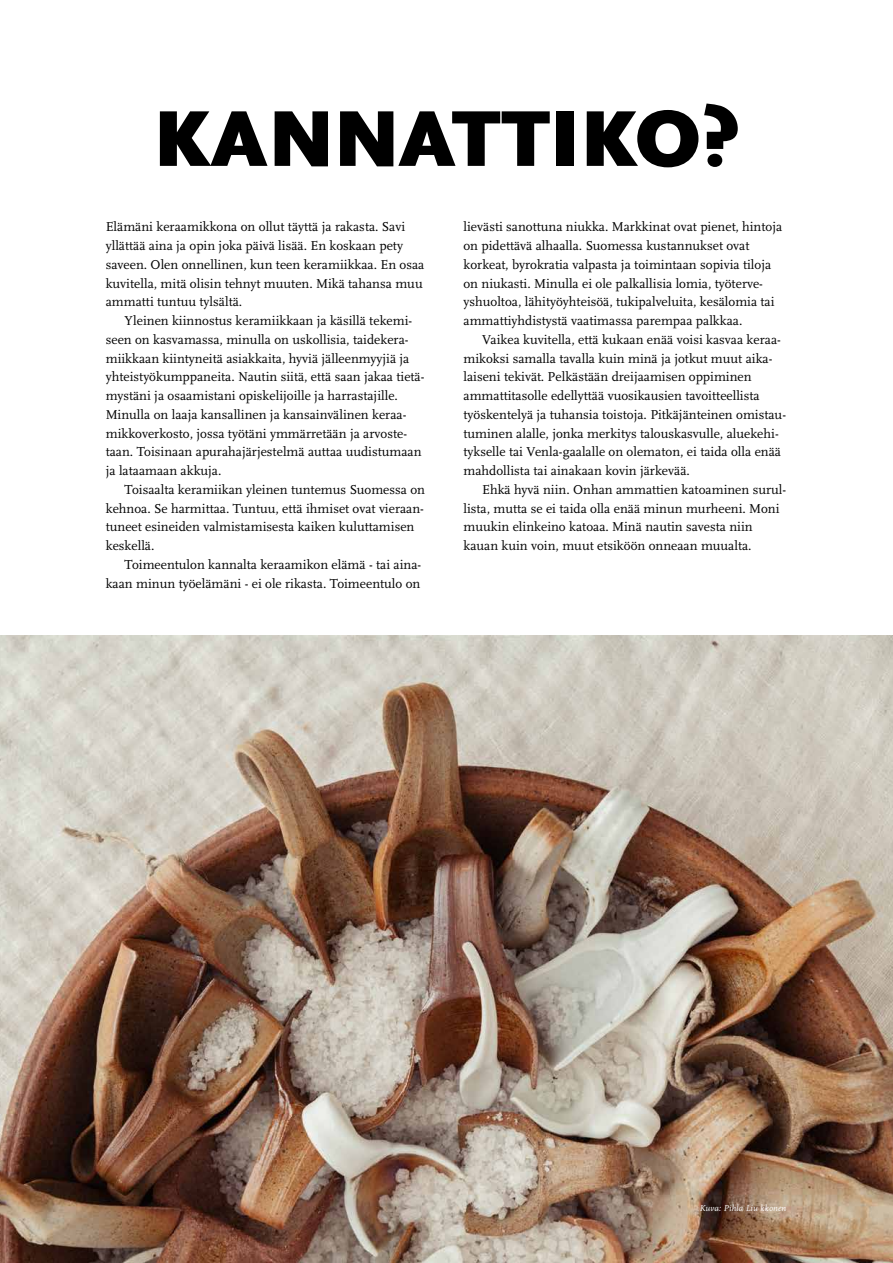
<style>
.page{position:relative;width:893px;height:1263px;background:#fff}
.page>*{position:absolute;margin:0;border:0;box-sizing:border-box;transform-origin:0 0}
.t1{font:900 82.65px "Scala Sans Pro";color:#000}
.t2{font:13.5px/18.8px "Scala Pro";color:#000}
.t3{font:italic 9px "Scala Pro";letter-spacing:.01em;color:#fff}
</style>
<div class="page">
<img style="left:0;top:636px;width:893px;height:627px">
<h1 class="t1" style="left:153px;top:91px;width:588px">KANNATTIKO?</h1>
<p class="t2" style="left:106px;top:218px;width:320px">Elämäni keraamikkona on ollut täyttä ja rakasta. Savi yllättää aina ja opin joka päivä lisää. En koskaan pety saveen. Olen onnellinen, kun teen keramiikkaa. En osaa kuvitella, mitä olisin tehnyt muuten. Mikä tahansa muu ammatti tuntuu tylsältä.</p>
<p class="t2" style="left:106px;top:311px;width:320px;text-indent:19px">Yleinen kiinnostus keramiikkaan ja käsillä tekemi&shy;seen on kasvamassa, minulla on uskollisia, taidekera&shy;miikkaan kiintyneitä asiakkaita, hyviä jälleenmyyjiä ja yhteistyökumppaneita. Nautin siitä, että saan jakaa tietä&shy;mystäni ja osaamistani opiskelijoille ja harrastajille.<br>Minulla on laaja kansallinen ja kansainvälinen keraa&shy;mikkoverkosto, jossa työtäni ymmärretään ja arvoste&shy;taan. Toisinaan apurahajärjestelmä auttaa uudistumaan ja lataamaan akkuja.</p>
<p class="t2" style="left:106px;top:480px;width:321px;text-indent:19px">Toisaalta keramiikan yleinen tuntemus Suomessa on kehnoa. Se harmittaa. Tuntuu, että ihmiset ovat vieraan&shy;tuneet esineiden valmistamisesta kaiken kuluttamisen keskellä.</p>
<p class="t2" style="left:106px;top:555px;width:317px;text-align:right">Toimeentulon kannalta keraamikon elämä - tai aina&shy;kaan minun työelämäni - ei ole rikasta. Toimeentulo on</p>
<p class="t2" style="left:463px;top:218px;width:320px">lievästi sanottuna niukka. Markkinat ovat pienet, hintoja on pidettävä alhaalla. Suomessa kustannukset ovat korkeat, byrokratia valpasta ja toimintaan sopivia tiloja on niukasti. Minulla ei ole palkallisia lomia, työterve&shy;yshuoltoa, lähityöyhteisöä, tukipalveluita, kesälomia tai ammattiyhdistystä vaatimassa parempaa palkkaa.</p>
<p class="t2" style="left:463px;top:330px;width:324px;text-indent:19px">Vaikea kuvitella, että kukaan enää voisi kasvaa keraa&shy;mikoksi samalla tavalla kuin minä ja jotkut muut aika&shy;laiseni tekivät. Pelkästään dreijaamisen oppiminen ammattitasolle edellyttää vuosikausien tavoitteellista työskentelyä ja tuhansia toistoja. Pitkäjänteinen omistau&shy;tuminen alalle, jonka merkitys talouskasvulle, aluekehi&shy;tykselle tai Venla-gaalalle on olematon, ei taida olla enää mahdollista tai ainakaan kovin järkevää.</p>
<p class="t2" style="left:463px;top:480px;width:324px;text-indent:19px">Ehkä hyvä niin. Onhan ammattien katoaminen surul&shy;lista, mutta se ei taida olla enää minun murheeni. Moni muukin elinkeino katoaa. Minä nautin savesta niin kauan kuin voin, muut etsiköön onneaan muualta.</p>
<p class="t3" style="left:700px;top:1203px;width:88px">Kuva: Pihla Liu kkonen</p>
</div>
